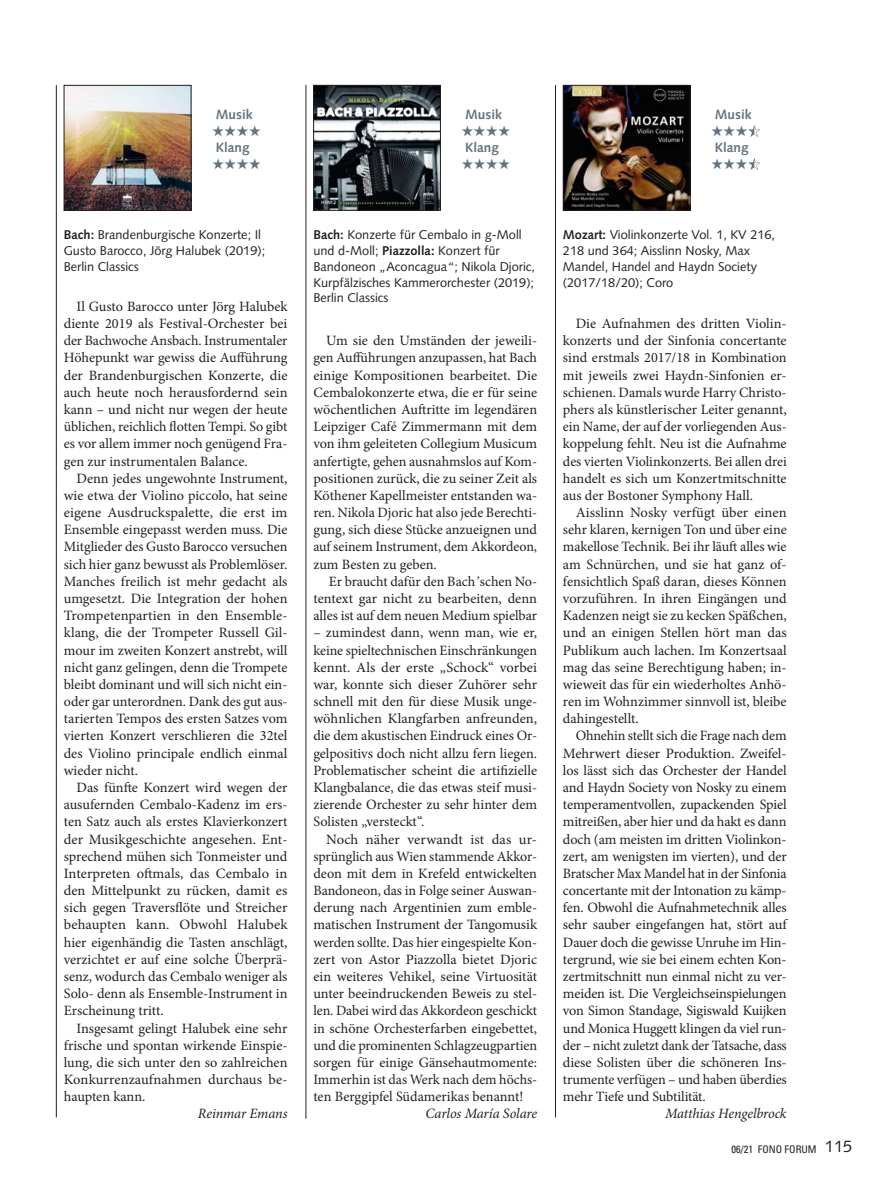
<style>
.page{position:relative;width:893px;height:1191px;background:#fff}
.page>*{position:absolute;margin:0;border:0;box-sizing:border-box;transform-origin:0 0}
.t1{font:15px "Zapf Dingbats ITC";color:#64737f}
.t2{font:14.25px/17.1px "Minion Pro";letter-spacing:-.005em;color:#231f20;text-align:justify}
.t3{font:italic 14.25px "Minion Pro";letter-spacing:-.01em;color:#231f20}
.t4{font:700 13.5px "Syntax";color:#64737f}
.t5{font:12.75px/15.8px "Syntax";color:#231f20}
.t6{font:condensed 10.5px "Univers LT Std";color:#231f20}
.s1{font-weight:700}
.s2{font-family:"Times LT Std";font-style:italic}
.s3{font-family:"Syntax";font-stretch:normal;font-size:16.5px}
</style>
<div class="page">
<img style="left:748px;top:125px;width:12px;height:12px">
<img style="left:748px;top:158px;width:12px;height:12px">
<hr style="left:306px;top:85px;width:1px;height:1033px;background:#231f20">
<hr style="left:56px;top:85px;width:1px;height:1032px;background:#231f20">
<img style="left:66px;top:87px;width:123px;height:122px">
<div style="left:64px;top:85px;width:127px;height:126px;border:1px solid #231f20"></div>
<img style="left:315px;top:87px;width:124px;height:121px">
<div style="left:313px;top:85px;width:128px;height:125px;border:1px solid #231f20"></div>
<hr style="left:555px;top:85px;width:1px;height:1032px;background:#231f20">
<img style="left:565px;top:87px;width:123px;height:121px">
<div style="left:563px;top:85px;width:127px;height:125px;border:1px solid #231f20"></div>
<p class="t4" style="left:216px;top:107px;width:38px">Musik</p>
<p class="t1" style="left:212px;top:124px;width:50px">★★★★</p>
<p class="t4" style="left:216px;top:140px;width:35px">Klang</p>
<p class="t1" style="left:212px;top:157px;width:50px">★★★★</p>
<p class="t5" style="left:64px;top:227px;width:203px"><span class="s1">Bach:</span> Brandenburgische Konzerte; Il<br>Gusto Barocco, Jörg Halubek (2019);<br>Berlin Classics</p>
<p class="t2" style="left:64px;top:298px;width:225px;text-indent:13px">Il Gusto Barocco unter Jörg Halubek diente 2019 als Festival-Orchester bei der Bachwoche Ansbach. Instrumentaler Höhepunkt war gewiss die Aufführung der Brandenburgischen Konzerte, die auch heute noch herausfordernd sein kann – und nicht nur wegen der heute üblichen, reichlich flotten Tempi. So gibt es vor allem immer noch genügend Fra&shy;gen zur instrumentalen Balance.</p>
<p class="t2" style="left:64px;top:469px;width:225px;text-indent:13px">Denn jedes ungewohnte Instrument, wie etwa der Violino piccolo, hat seine eigene Ausdruckspalette, die erst im Ensemble eingepasst werden muss. Die Mitglieder des Gusto Barocco versuchen sich hier ganz bewusst als Problemlöser.<br>Manches freilich ist mehr gedacht als umgesetzt. Die Integration der hohen Trompetenpartien in den Ensemble&shy;klang, die der Trompeter Russell Gil&shy;mour im zweiten Konzert anstrebt, will nicht ganz gelingen, denn die Trompete bleibt dominant und will sich nicht ein&shy;oder gar unterordnen. Dank des gut aus&shy;tarierten Tempos des ersten Satzes vom vierten Konzert verschlieren die 32tel des Violino principale endlich einmal wieder nicht.</p>
<p class="t2" style="left:64px;top:779px;width:225px;text-indent:13px">Das fünfte Konzert wird wegen der ausufernden Cembalo-Kadenz im ers&shy;ten Satz auch als erstes Klavierkonzert der Musikgeschichte angesehen. Ent&shy;sprechend mühen sich Tonmeister und Interpreten oftmals, das Cembalo in den Mittelpunkt zu rücken, damit es sich gegen Traversflöte und Streicher behaupten kann. Obwohl Halubek hier eigenhändig die Tasten anschlägt, verzichtet er auf eine solche Überprä&shy;senz, wodurch das Cembalo weniger als Solo- denn als Ensemble-Instrument in Erscheinung tritt.</p>
<p class="t2" style="left:64px;top:1019px;width:225px;text-indent:13px">Insgesamt gelingt Halubek eine sehr frische und spontan wirkende Einspie&shy;lung, die sich unter den so zahlreichen Konkurrenzaufnahmen durchaus be&shy;haupten kann.</p>
<p class="t3" style="left:198px;top:1104px;width:91px">Reinmar Emans</p>
<p class="t4" style="left:465px;top:107px;width:38px">Musik</p>
<p class="t1" style="left:461px;top:124px;width:50px">★★★★</p>
<p class="t4" style="left:465px;top:140px;width:35px">Klang</p>
<p class="t1" style="left:461px;top:157px;width:50px">★★★★</p>
<p class="t5" style="left:313px;top:227px;width:223px"><span class="s1">Bach:</span> Konzerte für Cembalo in g-Moll und d-Moll; <span class="s1">Piazzolla:</span> Konzert für Bandoneon „Aconcagua“; Nikola Djoric, Kurpfälzisches Kammerorchester (2019); Berlin Classics</p>
<p class="t2" style="left:313px;top:332px;width:225px;text-indent:13px">Um sie den Umständen der jeweili&shy;gen Aufführungen anzupassen, hat Bach einige Kompositionen bearbeitet. Die Cembalokonzerte etwa, die er für seine wöchentlichen Auftritte im legendären Leipziger Café Zimmermann mit dem von ihm geleiteten Collegium Musicum anfertigte, gehen ausnahmslos auf Kom&shy;positionen zurück, die zu seiner Zeit als Köthener Kapellmeister entstanden wa&shy;ren. Nikola Djoric hat also jede Berechti&shy;gung, sich diese Stücke anzueignen und auf seinem Instrument, dem Akkordeon, zum Besten zu geben.</p>
<p class="t2" style="left:313px;top:573px;width:225px;text-indent:15px">Er braucht dafür den Bach<span class="s2">’</span>schen No&shy;tentext gar nicht zu bearbeiten, denn alles ist auf dem neuen Medium spielbar</p>
<p class="t2" style="left:313px;top:624px;width:225px">– zumindest dann, wenn man, wie er, keine spieltechnischen Einschränkungen kennt. Als der erste „Schock“ vorbei war, konnte sich dieser Zuhörer sehr schnell mit den für diese Musik unge&shy;wöhnlichen Klangfarben anfreunden, die dem akustischen Eindruck eines Or&shy;gelpositivs doch nicht allzu fern liegen.<br>Problematischer scheint die artifizielle Klangbalance, die das etwas steif musi&shy;zierende Orchester zu sehr hinter dem Solisten „versteckt“.</p>
<p class="t2" style="left:313px;top:830px;width:225px;text-indent:13px">Noch näher verwandt ist das ur&shy;sprünglich aus Wien stammende Akkor&shy;deon mit dem in Krefeld entwickelten Bandoneon, das in Folge seiner Auswan&shy;derung nach Argentinien zum emble&shy;matischen Instrument der Tangomusik werden sollte. Das hier eingespielte Kon&shy;zert von Astor Piazzolla bietet Djoric ein weiteres Vehikel, seine Virtuosität unter beeindruckenden Beweis zu stel&shy;len. Dabei wird das Akkordeon geschickt in schöne Orchesterfarben eingebettet, und die prominenten Schlagzeugpartien sorgen für einige Gänsehautmomente:<br>Immerhin ist das Werk nach dem höchs&shy;ten Berggipfel Südamerikas benannt!</p>
<p class="t3" style="left:426px;top:1104px;width:113px">Carlos María Solare</p>
<p class="t4" style="left:715px;top:107px;width:38px">Musik</p>
<p class="t1" style="left:711px;top:124px;width:38px">★★★</p>
<p class="t4" style="left:715px;top:140px;width:35px">Klang</p>
<p class="t1" style="left:711px;top:157px;width:38px">★★★</p>
<p class="t5" style="left:563px;top:227px;width:214px"><span class="s1">Mozart:</span> Violinkonzerte Vol. 1, KV 216,<br>218 und 364; Aisslinn Nosky, Max<br>Mandel, Handel and Haydn Society (2017/18/20); Coro</p>
<p class="t2" style="left:563px;top:315px;width:225px;text-indent:13px">Die Aufnahmen des dritten Violin&shy;konzerts und der Sinfonia concertante sind erstmals 2017/18 in Kombination mit jeweils zwei Haydn-Sinfonien er&shy;schienen. Damals wurde Harry Christo&shy;phers als künstlerischer Leiter genannt, ein Name, der auf der vorliegenden Aus&shy;koppelung fehlt. Neu ist die Aufnahme des vierten Violinkonzerts. Bei allen drei handelt es sich um Konzertmitschnitte aus der Bostoner Symphony Hall.</p>
<p class="t2" style="left:563px;top:504px;width:225px;text-indent:13px">Aisslinn Nosky verfügt über einen sehr klaren, kernigen Ton und über eine makellose Technik. Bei ihr läuft alles wie am Schnürchen, und sie hat ganz of&shy;fensichtlich Spaß daran, dieses Können vorzuführen. In ihren Eingängen und Kadenzen neigt sie zu kecken Späßchen, und an einigen Stellen hört man das Publikum auch lachen. Im Konzertsaal mag das seine Berechtigung haben; in&shy;wieweit das für ein wiederholtes Anhö&shy;ren im Wohnzimmer sinnvoll ist, bleibe dahingestellt.</p>
<p class="t2" style="left:563px;top:727px;width:225px;text-indent:13px">Ohnehin stellt sich die Frage nach dem Mehrwert dieser Produktion. Zweifel&shy;los lässt sich das Orchester der Handel and Haydn Society von Nosky zu einem temperamentvollen, zupackenden Spiel mitreißen, aber hier und da hakt es dann doch (am meisten im dritten Violinkon&shy;zert, am wenigsten im vierten), und der Bratscher Max Mandel hat in der Sinfonia concertante mit der Intonation zu kämp&shy;fen. Obwohl die Aufnahmetechnik alles sehr sauber eingefangen hat, stört auf Dauer doch die gewisse Unruhe im Hin&shy;tergrund, wie sie bei einem echten Kon&shy;zertmitschnitt nun einmal nicht zu ver&shy;meiden ist. Die Vergleichseinspielungen von Simon Standage, Sigiswald Kuijken und Monica Huggett klingen da viel run&shy;der – nicht zuletzt dank der Tatsache, dass diese Solisten über die schöneren Ins&shy;trumente verfügen – und haben überdies mehr Tiefe und Subtilität.</p>
<p class="t3" style="left:665px;top:1104px;width:123px">Matthias Hengelbrock</p>
<p class="t6" style="left:731px;top:1142px;width:122px">06/21 FONO FORUM <span class="s3">115</span></p>
</div>
